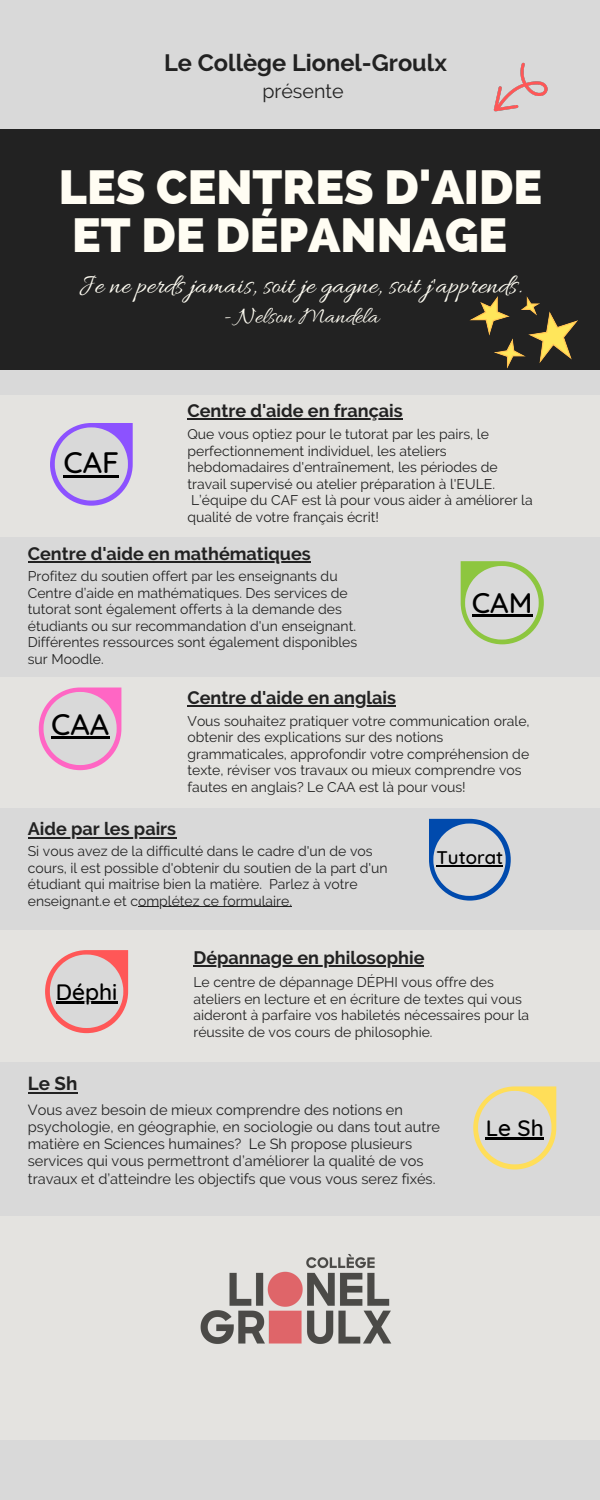
<style>
.page{position:relative;width:600px;height:1500px;background:#d9d9d9}
.page>*{position:absolute;margin:0;border:0;box-sizing:border-box;transform-origin:0 0}
.t1{font:800 48px/48.8px "Raleway";color:#fffdf3}
.t2{font:500 30.2px "Quicksand";color:#000}
.t3{font:500 28.9px "Quicksand";color:#000}
.t4{font:28px "Allura";color:#fffdf3}
.t5{font:24px "Allura";color:#fffdf3}
.t6{font:700 23.6px "Raleway";color:#222}
.t7{font:500 22.7px "Quicksand";color:#000}
.t8{font:19.7px "Raleway";color:#222}
.t9{font:700 18.8px "Raleway";color:#222}
.t10{font:500 18.6px "Quicksand";color:#000}
.t11{font:700 18px "Raleway";color:#222}
.t12{font:700 18px "Raleway";color:#212121}
.t13{font:14.6px/17.2px "Raleway";color:#222}
.t14{font:14px/16.5px "Raleway";color:#222}
.t15{font:14px/16.5px "Raleway";color:#212121}
</style>
<div class="page">
<div style="left:0;top:130px;width:600px;height:240px;background:#222"></div>
<div style="left:0;top:678px;width:600px;height:130px;background:#e4e3e0"></div>
<div style="left:0;top:930px;width:600px;height:132px;background:#e4e3e0"></div>
<div style="left:0;top:395px;width:600px;height:142px;background:#e4e3e0"></div>
<svg style="left:39px;top:688px;width:82px;height:82px"></svg>
<svg style="left:461px;top:561px;width:83px;height:83px"></svg>
<svg style="left:50px;top:423px;width:83px;height:83px"></svg>
<svg style="left:429px;top:819px;width:82px;height:82px"></svg>
<svg style="left:45px;top:950px;width:83px;height:83px"></svg>
<img style="left:470px;top:296px;width:108px;height:73px">
<img style="left:493px;top:62px;width:55px;height:50px">
<hr style="left:28px;top:561px;width:283px;height:2px;background:#222">
<hr style="left:188px;top:706px;width:208px;height:1px;background:#222">
<hr style="left:188px;top:418px;width:215px;height:2px;background:#212121">
<hr style="left:138px;top:906px;width:154px;height:1px;background:#222">
<hr style="left:28px;top:837px;width:148px;height:1px;background:#222">
<hr style="left:193px;top:965px;width:231px;height:2px;background:#222">
<hr style="left:472px;top:614px;width:61px;height:2px;background:#000">
<hr style="left:51px;top:736px;width:58px;height:3px;background:#000">
<hr style="left:436px;top:866px;width:67px;height:1px;background:#000">
<hr style="left:56px;top:1002px;width:61px;height:2px;background:#000">
<div style="left:0;top:1216px;width:600px;height:224px;background:#e4e3e0"></div>
<hr style="left:28px;top:1092px;width:49px;height:1px;background:#222">
<svg style="left:473px;top:1086px;width:83px;height:84px"></svg>
<hr style="left:486px;top:1138px;width:58px;height:2px;background:#000">
<hr style="left:64px;top:475px;width:55px;height:3px;background:#000">
<h3 class="t6" style="left:164px;top:48px;width:284px">Le Collège Lionel-Groulx</h3>
<h3 class="t8" style="left:262px;top:79px;width:83px">présente</h3>
<h1 class="t1" style="left:59px;top:162px;width:485px">LES CENTRES D'AIDE<br>ET DE DÉPANNAGE</h1>
<h3 class="t4" style="left:79px;top:269px;width:445px">Je ne perds jamais, soit je gagne, soit j'apprends.</h3>
<h3 class="t5" style="left:222px;top:303px;width:159px">- Nelson Mandela</h3>
<h2 class="t2" style="left:64px;top:443px;width:57px">CAF</h2>
<p class="t12" style="left:188px;top:400px;width:217px">Centre d'aide en français</p>
<p class="t15" style="left:188px;top:426px;width:347px">Que vous optiez pour le tutorat par les pairs, le perfectionnement individuel, les ateliers hebdomadaires d'entraînement, les périodes de travail supervisé ou atelier préparation à l'EULE.<br>L’équipe du CAF est là pour vous aider à améliorer la qualité de votre français écrit!</p>
<p class="t11" style="left:28px;top:543px;width:284px">Centre d'aide en mathématiques</p>
<p class="t14" style="left:28px;top:568px;width:331px">Profitez du soutien offert par les enseignants du Centre d’aide en mathématiques. Des services de tutorat sont également offerts à la demande des étudiants ou sur recommandation d'un enseignant.<br>Différentes ressources sont également disponibles sur Moodle.</p>
<p class="t11" style="left:188px;top:687px;width:210px">Centre d'aide en anglais</p>
<h3 class="t3" style="left:472px;top:584px;width:62px">CAM</h3>
<h2 class="t2" style="left:51px;top:704px;width:60px">CAA</h2>
<p class="t11" style="left:28px;top:818px;width:150px">Aide par les pairs</p>
<p class="t14" style="left:188px;top:712px;width:344px">Vous souhaitez pratiquer votre communication orale, obtenir des explications sur des notions grammaticales, approfondir votre compréhension de texte, réviser vos travaux ou mieux comprendre vos fautes en anglais? Le CAA est là pour vous!</p>
<p class="t14" style="left:28px;top:843px;width:361px">Si vous avez de la difficulté dans le cadre d'un de vos cours, il est possible d'obtenir du soutien de la part d'un étudiant qui maitrise bien la matière. Parlez à votre enseignant.e et complétez ce formulaire.</p>
<h3 class="t10" style="left:436px;top:846px;width:68px">Tutorat</h3>
<p class="t11" style="left:193px;top:947px;width:232px">Dépannage en philosophie</p>
<h3 class="t7" style="left:56px;top:977px;width:63px">Déphi</h3>
<h3 class="t9" style="left:28px;top:1073px;width:51px">Le Sh</h3>
<p class="t14" style="left:193px;top:974px;width:337px">Le centre de dépannage DÉPHI vous offre des ateliers en lecture et en écriture de textes qui vous aideront à parfaire vos habiletés nécessaires pour la réussite de vos cours de philosophie.</p>
<p class="t13" style="left:28px;top:1101px;width:414px">Vous avez besoin de mieux comprendre des notions en psychologie, en géographie, en sociologie ou dans tout autre matière en Sciences humaines? Le Sh propose plusieurs services qui vous permettront d’améliorer la qualité de vos travaux et d’atteindre les objectifs que vous vous serez fixés.</p>
<h3 class="t7" style="left:486px;top:1114px;width:60px">Le Sh</h3>
</div>
